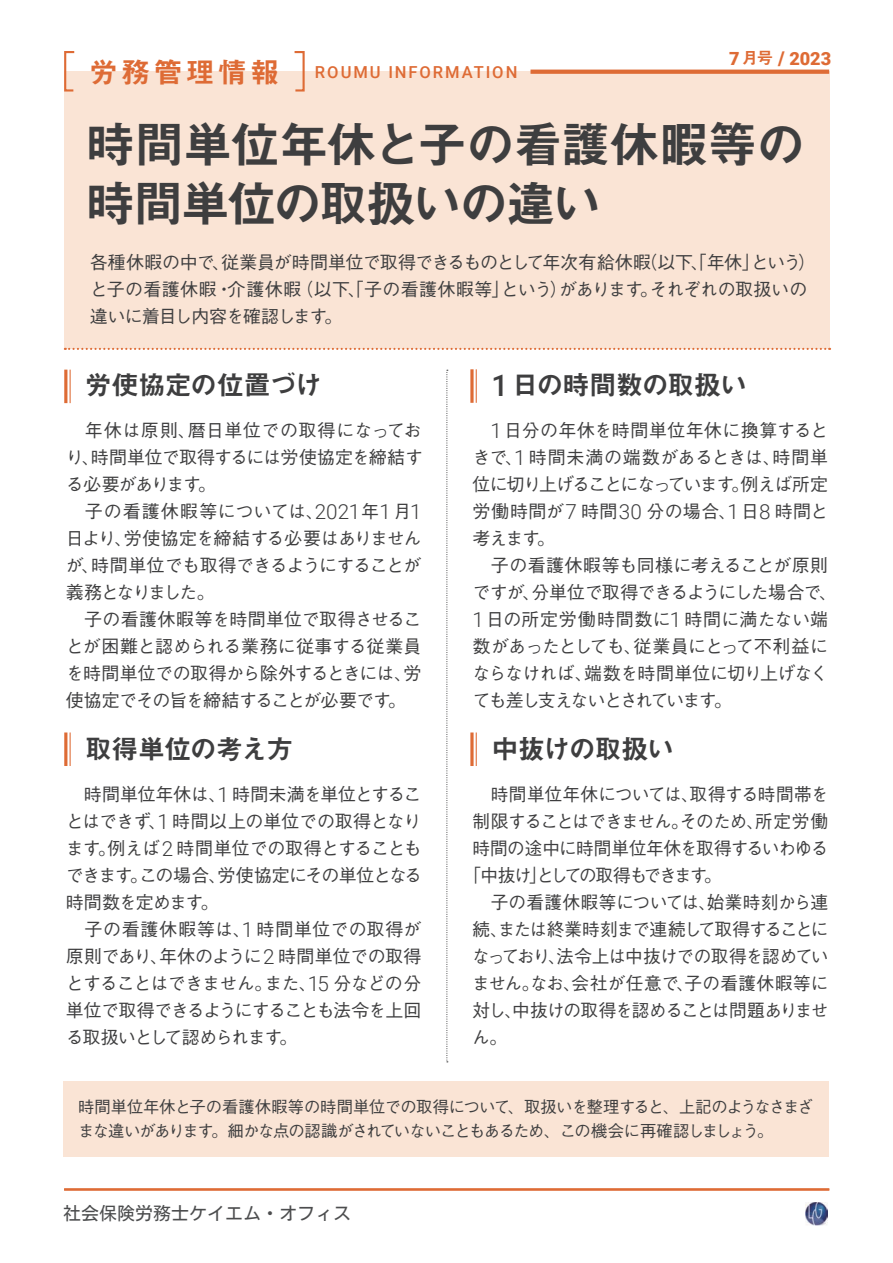
<style>
.page{position:relative;width:893px;height:1263px;background:#fff}
.page>*{position:absolute;margin:0;border:0;box-sizing:border-box;transform-origin:0 0}
.t1{font:49.5px/58.5px "Midashi Go Pr 6 N MB31 90 msp RKSJ H";letter-spacing:-.04em;color:#3e3e3f}
.t2{font:27px "Midashi Go Pr 6 N MB31 90 msp RKSJ H";letter-spacing:-.025em;color:#3e3e3f}
.t3{font:900 18.15px "Roboto";color:#de6b35}
.t4{font:18px/27px "Gothic BBB Pr 6 N Medium 90 msp RKSJ H";letter-spacing:-.035em;color:#3e3e3f}
.t5{font:18px "Gothic BBB Pr 6 N Medium 90 msp RKSJ H";letter-spacing:-.07em;color:#3e3e3f}
.t6{font:18px "Gothic BBB Pr 6 N Medium 90 msp RKSJ H";letter-spacing:.02em;color:#3e3e3f}
.t7{font:18px "Gothic BBB Pr 6 N Medium 90 msp RKSJ H";letter-spacing:-.065em;color:#3e3e3f}
.t8{font:18px "Gothic BBB Pr 6 N Medium 90 msp RKSJ H";letter-spacing:.005em;color:#3e3e3f}
.t9{font:18px "Gothic BBB Pr 6 N Medium 90 msp RKSJ H";letter-spacing:.015em;color:#3e3e3f}
.t10{font:18px "Gothic BBB Pr 6 N Medium 90 msp RKSJ H";letter-spacing:-.115em;color:#3e3e3f}
.t11{font:18px "Motoya L Cedar W3 90 ms RKSJ H";color:#4c4d4e}
.t12{font:16.5px/24.5px "Gothic BBB Pr 6 N Medium 90 msp RKSJ H";letter-spacing:-.05em;color:#3e3e3f}
.t13{font:500 16.5px "Roboto";letter-spacing:.12em;color:#de6b35}
.s1{font-family:"Midashi Go Pr 6 N MB31 90 msp RKSJ H";font-weight:400;font-size:16.5px}
.s2{font-size:18.9px}
.s3{font-family:"Midashi Go Pr 6 N MB31 90 msp RKSJ H";font-weight:400;font-size:28.8px}
.s4{font-family:"Roboto";font-weight:300;font-size:20.7px}
.s5{font-family:"Roboto";font-weight:500;font-size:29.7px}
</style>
<div class="page">
<img style="left:805px;top:1202px;width:22px;height:23px">
<div style="left:64px;top:72px;width:765px;height:277px;background:#fae4d5"></div>
<svg style="left:65px;top:348px;width:765px;height:2px"></svg>
<svg style="left:530px;top:70px;width:299px;height:4px"></svg>
<svg style="left:64px;top:51px;width:12px;height:41px"></svg>
<svg style="left:292px;top:51px;width:14px;height:41px"></svg>
<hr style="left:64px;top:1188px;width:765px;height:3px;background:#de6b35">
<hr style="left:70px;top:370px;width:1px;height:33px;background:#de6b35">
<hr style="left:64px;top:370px;width:3px;height:33px;background:#de6b35">
<svg style="left:446px;top:370px;width:2px;height:692px"></svg>
<div style="left:63px;top:1081px;width:765px;height:75px;background:#fae4d5"></div>
<hr style="left:476px;top:733px;width:1px;height:33px;background:#de6b35">
<hr style="left:470px;top:733px;width:3px;height:33px;background:#de6b35">
<hr style="left:476px;top:369px;width:1px;height:34px;background:#de6b35">
<hr style="left:470px;top:369px;width:3px;height:34px;background:#de6b35">
<hr style="left:70px;top:733px;width:1px;height:33px;background:#de6b35">
<hr style="left:64px;top:733px;width:3px;height:33px;background:#de6b35">
<p class="t3" style="left:729px;top:48px;width:104px">7<span class="s1">月号</span> <span class="s2">/</span> 2023</p>
<p class="t13" style="left:89px;top:63px;width:430px"><span class="s3">労務管理情報　</span>ROUMU INFORMATION</p>
<h1 class="t1" style="left:86px;top:122px;width:721px">時間単位年休と子の看護休暇等の時間単位の取扱いの違い</h1>
<p class="t4" style="left:90px;top:252px;width:728px">各種休暇の中で、従業員が時間単位で取得できるものとして年次有給休暇（以下、「年休」という）と子の看護休暇・介護休暇（以下、「子の看護休暇等」という）があります。それぞれの取扱いの違いに着目し内容を確認します。</p>
<h2 class="t2" style="left:85px;top:375px;width:239px">労使協定の位置づけ</h2>
<p class="t4" style="left:66px;top:419px;width:359px">　年休は原則、暦日単位での取得になっており、時間単位で取得するには労使協定を締結する必要があります。<br>　子の看護休暇等については、<span class="s4">2021</span>年<span class="s4">1</span>月<span class="s4">1</span>日より、労使協定を締結する必要はありませんが、時間単位でも取得できるようにすることが義務となりました。<br>　子の看護休暇等を時間単位で取得させることが困難と認められる業務に従事する従業員を時間単位での取得から除外するときには、労使協定でその旨を締結することが必要です。</p>
<h2 class="t2" style="left:85px;top:739px;width:210px">取得単位の考え方</h2>
<p class="t4" style="left:66px;top:783px;width:358px">　時間単位年休は、<span class="s4">1</span> 時間未満を単位とすることはできず、<span class="s4">1</span> 時間以上の単位での取得となります。例えば<span class="s4">2</span> 時間単位での取得とすることもできます。この場合、労使協定にその単位となる時間数を定めます。<br>　子の看護休暇等は、<span class="s4">1</span> 時間単位での取得が原則であり、年休のように<span class="s4">2</span> 時間単位での取得とすることはできません。また、<span class="s4">15</span> 分などの分単位で取得できるようにすることも法令を上回る取扱いとして認められます。</p>
<h2 class="t2" style="left:492px;top:375px;width:257px"><span class="s5">1</span>日の時間数の取扱い</h2>
<p class="t4" style="left:472px;top:419px;width:366px;text-indent:18px"><span class="s4">1</span>日分の年休を時間単位年休に換算するときで、<span class="s4">1</span> 時間未満の端数があるときは、時間単位に切り上げることになっています。例えば所定労働時間が<span class="s4">7</span> 時間<span class="s4">30</span> 分の場合、<span class="s4">1</span>日<span class="s4">8</span> 時間と考えます。<br>　子の看護休暇等も同様に考えることが原則ですが、分単位で取得できるようにした場合で、<br><span class="s4">1</span>日の所定労働時間数に<span class="s4">1</span> 時間に満たない端数があったとしても、従業員にとって不利益にならなければ、端数を時間単位に切り上げなくても差し支えないとされています。</p>
<h2 class="t2" style="left:492px;top:739px;width:184px">中抜けの取扱い</h2>
<p class="t8" style="left:472px;top:788px;width:357px">　時間単位年休については、取得する時間帯を</p>
<p class="t4" style="left:472px;top:810px;width:357px">制限することはできません。そのため、所定労働</p>
<p class="t4" style="left:472px;top:837px;width:358px">時間の途中に時間単位年休を取得するいわゆる</p>
<p class="t10" style="left:463px;top:869px;width:260px">「中抜け」としての取得もできます。</p>
<p class="t9" style="left:472px;top:895px;width:357px">　子の看護休暇等については、始業時刻から連</p>
<p class="t5" style="left:472px;top:922px;width:357px">続、または終業時刻まで連続して取得することに</p>
<p class="t4" style="left:472px;top:945px;width:358px">なっており、法令上は中抜けでの取得を認めてい</p>
<p class="t6" style="left:472px;top:976px;width:358px">ません。なお、会社が任意で、子の看護休暇等に</p>
<p class="t7" style="left:472px;top:1003px;width:357px">対し、中抜けの取得を認めることは問題ありませ</p>
<p class="t4" style="left:472px;top:1026px;width:36px">ん。</p>
<p class="t12" style="left:78px;top:1097px;width:737px">時間単位年休と子の看護休暇等の時間単位での取得について、取扱いを整理すると、上記のようなさまざまな違いがあります。細かな点の認識がされていないこともあるため、この機会に再確認しましょう。</p>
<p class="t11" style="left:63px;top:1204px;width:289px">社会保険労務士ケイエム・オフィス</p>
</div>
